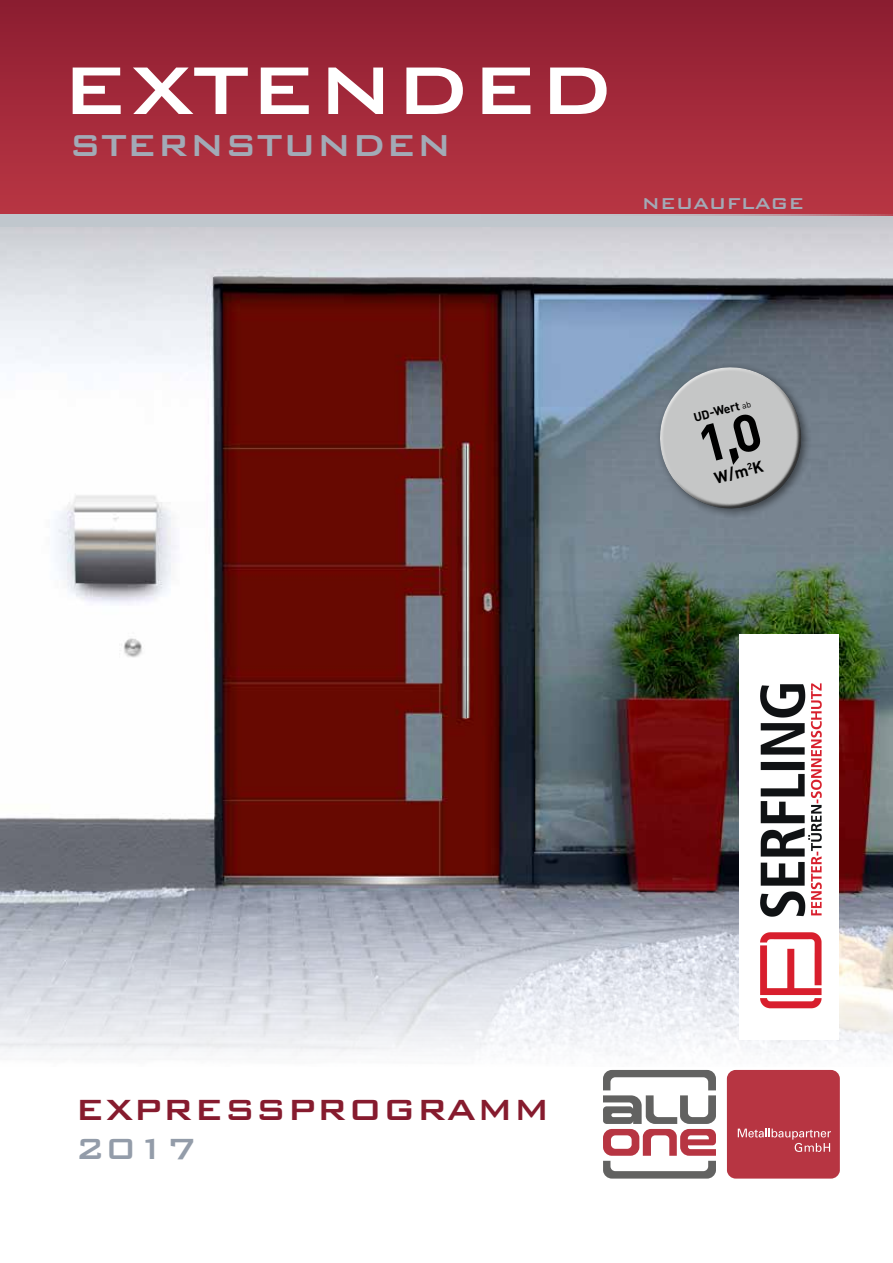
<style>
.page{position:relative;width:893px;height:1263px;background:#fff}
.page>*{position:absolute;margin:0;border:0;box-sizing:border-box;transform-origin:0 0}
.t1{font:500 90px "Bank Gothic BT";letter-spacing:-.005em;color:#fff}
.t2{font:500 40.5px "Bank Gothic BT";color:#a2aab6}
.t3{font:500 39px "Bank Gothic BT";letter-spacing:.01em;color:#861b2e}
.t4{font:500 39px "Bank Gothic BT";color:#939ca9}
.t5{font:500 21px "Bank Gothic BT";color:#a2aab6}
.t6{font:700 15.9px "DIN";color:#000}
.t7{font:700 12.3px "DIN";color:#000}
.s1{font-weight:400;font-size:8.7px}
</style>
<div class="page">
<img style="left:0;top:227px;width:893px;height:833px">
<div style="left:727px;top:1070px;width:113px;height:108px;background:#b73542;border-radius:9px"></div>
<svg style="left:603px;top:1070px;width:113px;height:108px"></svg>
<svg style="left:738px;top:1128px;width:93px;height:24px"></svg>
<div style="left:0;top:0;width:893px;height:215px;background:linear-gradient(to bottom,#8c1d31,#ba3644)"></div>
<div style="left:0;top:215px;width:893px;height:12px;background:#c0c7cd"></div>
<img style="left:739px;top:634px;width:100px;height:406px">
<svg style="left:643px;top:351px;width:176px;height:173px;background:#989fa4"></svg>
<h1 class="t1" style="left:61px;top:42px;width:555px">EXTENDED</h1>
<p class="t2" style="left:69px;top:123px;width:384px">STERNSTUNDEN</p>
<p class="t5" style="left:642px;top:193px;width:164px">NEUAUFLAGE</p>
<p class="t7" style="left:692px;top:409px;width:60px;rotate:-15deg">UD-Wert <span class="s1">ab</span></p>
<p class="t6" style="left:712px;top:468px;width:51px;rotate:-15deg">W/m<sup>2</sup>K</p>
<p class="t3" style="left:75px;top:1089px;width:476px">EXPRESSPROGRAMM</p>
<p class="t4" style="left:75px;top:1128px;width:123px">2017</p>
</div>
